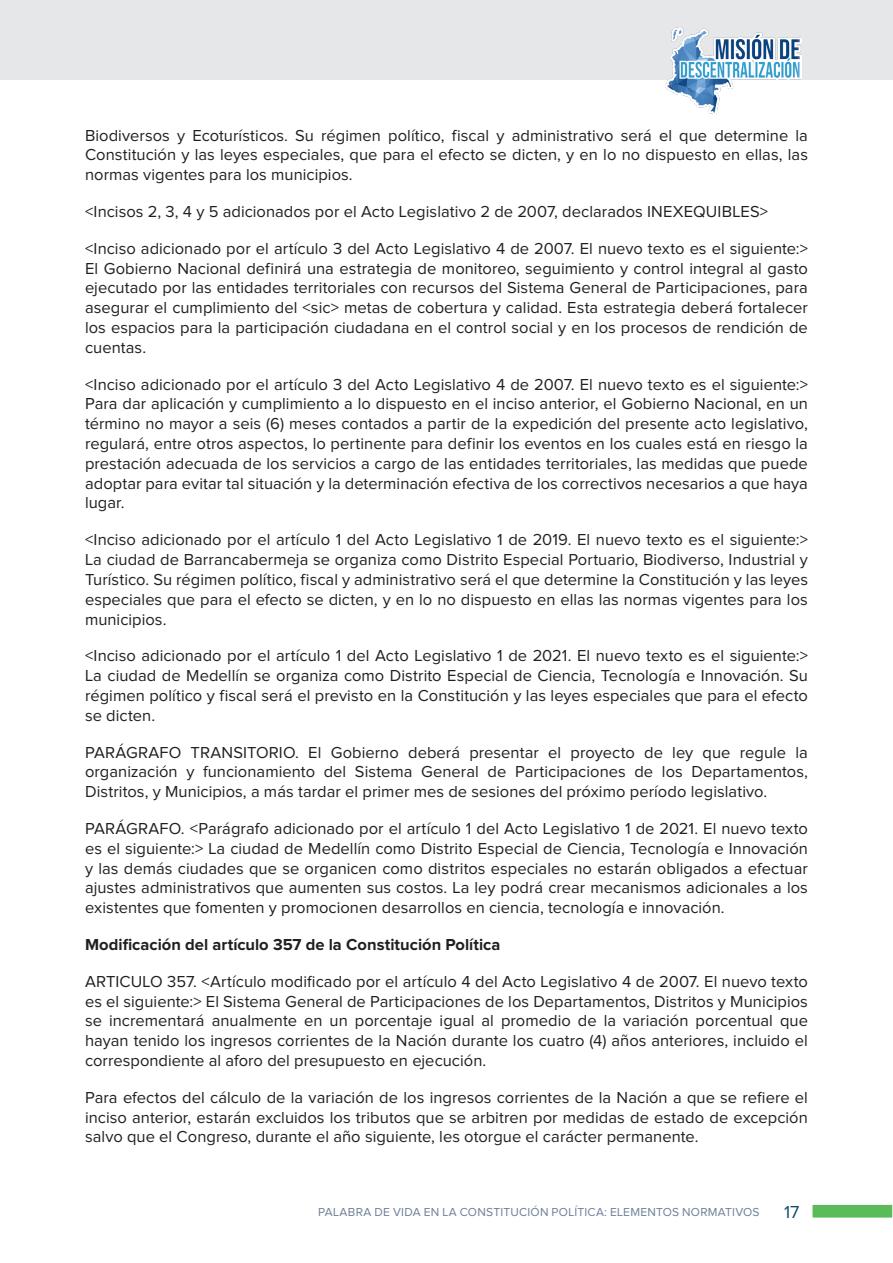
<style>
.page{position:relative;width:893px;height:1263px;background:#fff}
.page>*{position:absolute;margin:0;border:0;box-sizing:border-box;transform-origin:0 0}
.t1{font:18px "Proxima Nova";color:#124d6d}
.PARRAFO_1{font:16.5px/19.8px "Proxima Nova";letter-spacing:.005em;color:#231f20;text-align:justify}
.PARRAFO_1-2{font:700 16.5px "Proxima Nova";color:#231f20}
.t2{font:12px "Proxima Nova";letter-spacing:.02em;color:#6d7f98}
</style>
<div class="page">
<div style="left:0;top:0;width:893px;height:80px;background:#e6e7e9"></div>
<img style="left:665px;top:28px;width:136px;height:87px">
<div style="left:811px;top:1203px;width:82px;height:16px;background:#5abb59;border:2px solid #fff"></div>
<p class="PARRAFO_1" style="left:85px;top:126px;width:724px">Biodiversos y Ecoturísticos. Su régimen político, fiscal y administrativo será el que determine la Constitución y las leyes especiales, que para el efecto se dicten, y en lo no dispuesto en ellas, las normas vigentes para los municipios.</p>
<p class="PARRAFO_1" style="left:85px;top:202px;width:685px">&lt;Incisos 2, 3, 4 y 5 adicionados por el Acto Legislativo 2 de 2007, declarados INEXEQUIBLES&gt;</p>
<p class="PARRAFO_1" style="left:85px;top:239px;width:724px">&lt;Inciso adicionado por el artículo 3 del Acto Legislativo 4 de 2007. El nuevo texto es el siguiente:&gt; El Gobierno Nacional definirá una estrategia de monitoreo, seguimiento y control integral al gasto ejecutado por las entidades territoriales con recursos del Sistema General de Participaciones, para asegurar el cumplimiento del &lt;sic&gt; metas de cobertura y calidad. Esta estrategia deberá fortalecer los espacios para la participación ciudadana en el control social y en los procesos de rendición de cuentas.</p>
<p class="PARRAFO_1" style="left:85px;top:375px;width:724px">&lt;Inciso adicionado por el artículo 3 del Acto Legislativo 4 de 2007. El nuevo texto es el siguiente:&gt; Para dar aplicación y cumplimiento a lo dispuesto en el inciso anterior, el Gobierno Nacional, en un término no mayor a seis (6) meses contados a partir de la expedición del presente acto legislativo, regulará, entre otros aspectos, lo pertinente para definir los eventos en los cuales está en riesgo la prestación adecuada de los servicios a cargo de las entidades territoriales, las medidas que puede adoptar para evitar tal situación y la determinación efectiva de los correctivos necesarios a que haya lugar.</p>
<p class="PARRAFO_1" style="left:85px;top:530px;width:724px">&lt;Inciso adicionado por el artículo 1 del Acto Legislativo 1 de 2019. El nuevo texto es el siguiente:&gt; La ciudad de Barrancabermeja se organiza como Distrito Especial Portuario, Biodiverso, Industrial y Turístico. Su régimen político, fiscal y administrativo será el que determine la Constitución y las leyes especiales que para el efecto se dicten, y en lo no dispuesto en ellas las normas vigentes para los municipios.</p>
<p class="PARRAFO_1" style="left:85px;top:646px;width:724px">&lt;Inciso adicionado por el artículo 1 del Acto Legislativo 1 de 2021. El nuevo texto es el siguiente:&gt; La ciudad de Medellín se organiza como Distrito Especial de Ciencia, Tecnología e Innovación. Su régimen político y fiscal será el previsto en la Constitución y las leyes especiales que para el efecto se dicten.</p>
<p class="PARRAFO_1" style="left:85px;top:742px;width:724px">PARÁGRAFO TRANSITORIO. El Gobierno deberá presentar el proyecto de ley que regule la organización y funcionamiento del Sistema General de Participaciones de los Departamentos, Distritos, y Municipios, a más tardar el primer mes de sesiones del próximo período legislativo.</p>
<p class="PARRAFO_1" style="left:85px;top:819px;width:724px">PARÁGRAFO. &lt;Parágrafo adicionado por el artículo 1 del Acto Legislativo 1 de 2021. El nuevo texto es el siguiente:&gt; La ciudad de Medellín como Distrito Especial de Ciencia, Tecnología e Innovación y las demás ciudades que se organicen como distritos especiales no estarán obligados a efectuar ajustes administrativos que aumenten sus costos. La ley podrá crear mecanismos adicionales a los existentes que fomenten y promocionen desarrollos en ciencia, tecnología e innovación.</p>
<p class="PARRAFO_1-2" style="left:85px;top:935px;width:417px">Modificación del artículo 357 de la Constitución Política</p>
<p class="PARRAFO_1" style="left:85px;top:972px;width:724px">ARTICULO 357. &lt;Artículo modificado por el artículo 4 del Acto Legislativo 4 de 2007. El nuevo texto es el siguiente:&gt; El Sistema General de Participaciones de los Departamentos, Distritos y Municipios se incrementará anualmente en un porcentaje igual al promedio de la variación porcentual que hayan tenido los ingresos corrientes de la Nación durante los cuatro (4) años anteriores, incluido el correspondiente al aforo del presupuesto en ejecución.</p>
<p class="PARRAFO_1" style="left:85px;top:1088px;width:724px">Para efectos del cálculo de la variación de los ingresos corrientes de la Nación a que se refiere el inciso anterior, estarán excluidos los tributos que se arbitren por medidas de estado de excepción salvo que el Congreso, durante el año siguiente, les otorgue el carácter permanente.</p>
<p class="t2" style="left:318px;top:1205px;width:443px">PALABRA DE VIDA EN LA CONSTITUCIÓN POLÍTICA: ELEMENTOS NORMATIVOS</p>
<p class="t1" style="left:784px;top:1202px;width:17px">17</p>
</div>
